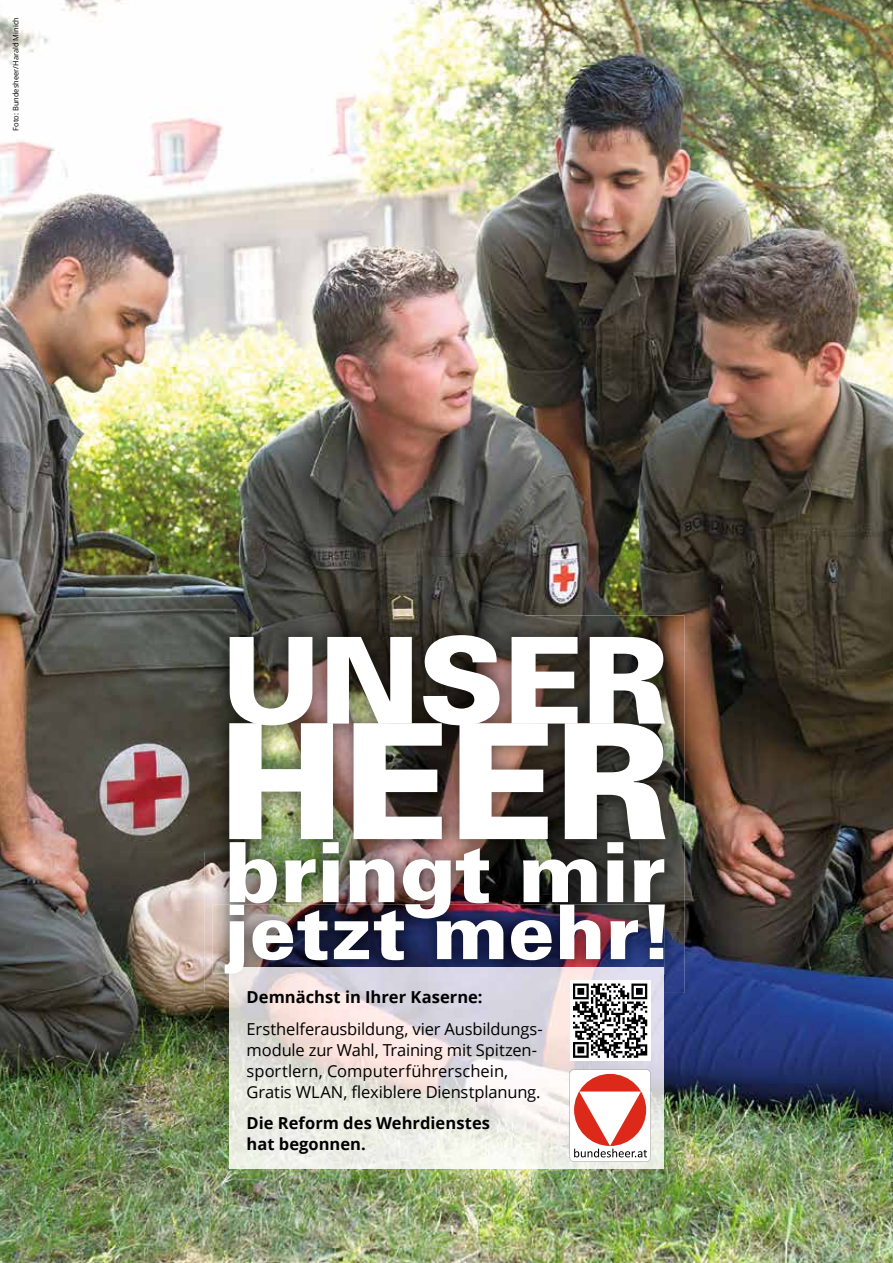
<style>
.page{position:relative;width:893px;height:1263px;background:#fff}
.page>*{position:absolute;margin:0;border:0;box-sizing:border-box;transform-origin:0 0}
.t1{font:900 160.5px "Univers";color:#fff}
.t2{font:900 120px "Univers";letter-spacing:-.01em;color:#fff}
.t3{font:900 82.95px "Univers";color:#fff}
.t4{font:900 75.3px "Univers";letter-spacing:.005em;color:#fff}
.t5{font:16.5px/21px "Open Sans";letter-spacing:-.01em;color:#000}
.t6{font:700 16.5px/21px "Open Sans";color:#000}
.t7{font:7.5px "Open Sans";color:#000}
</style>
<div class="page">
<img style="left:13px;top:0;width:880px;height:1263px">
<img style="left:0;top:15px;width:13px;height:1248px">
<img style="left:205px;top:615px;width:479px;height:331px">
<img style="left:205px;top:946px;width:25px;height:47px">
<img style="left:663px;top:946px;width:21px;height:47px">
<img style="left:213px;top:905px;width:452px;height:68px">
<img style="left:230px;top:973px;width:433px;height:196px">
<img style="left:230px;top:968px;width:433px;height:5px">
<div style="left:570px;top:980px;width:81px;height:81px;background:#fff"></div>
<svg style="left:573px;top:983px;width:74px;height:75px"></svg>
<svg style="left:570px;top:1069px;width:81px;height:93px"></svg>
<p class="t7" style="left:11px;top:131px;width:115px;rotate:-90deg">Foto: Bundesheer/Harald Minich</p>
<h2 class="t2" style="left:221px;top:606px;width:449px">Unser</h2>
<h1 class="t1" style="left:219px;top:682px;width:453px">Heer</h1>
<h3 class="t3" style="left:225px;top:821px;width:442px">bringt mir</h3>
<h3 class="t4" style="left:224px;top:885px;width:450px">jetzt mehr!</h3>
<p class="t6" style="left:247px;top:986px;width:238px">Demnächst in Ihrer Kaserne:</p>
<p class="t5" style="left:247px;top:1018px;width:298px">Ersthelferausbildung, vier Ausbildungs&shy;module zur Wahl, Training mit Spitzen&shy;sportlern, Computerführerschein, Gratis WLAN, flexiblere Dienstplanung.</p>
<p class="t6" style="left:247px;top:1112px;width:245px">Die Reform des Wehrdienstes hat begonnen.</p>
</div>
